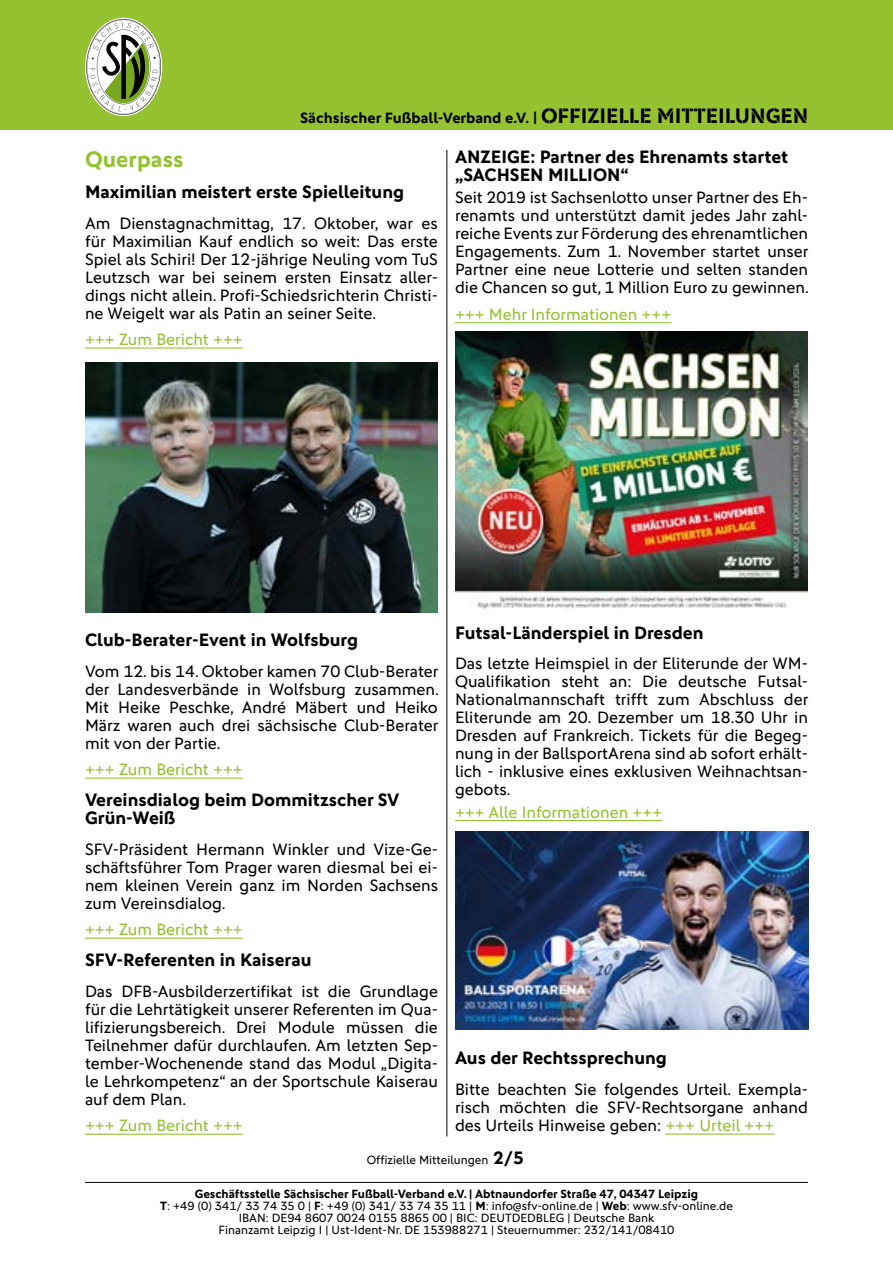
<style>
.page{position:relative;width:893px;height:1263px;background:#fff}
.page>*{position:absolute;margin:0;border:0;box-sizing:border-box;transform-origin:0 0}
.t1{font:700 22.5px "DFB Sans";color:#95c230}
.t2{font:700 18px/18px "DFB Sans";color:#000}
.t3{font:16.5px/18px "DFB Sans";color:#000;text-align:justify}
.t4{font:16.5px "DFB Sans";color:#95c230}
.t5{font:700 15px "DFB Sans";color:#000}
.t6{font:12px/12px "DFB Sans";color:#000;text-align:center}
.s1{font-family:"DFB Stencil";font-weight:400}
.s2{font-family:"DFB Stencil";font-weight:400;font-size:21px}
.s3{color:#95c230}
.s4{font-weight:700;font-size:18px}
.s5{font-weight:700}
</style>
<div class="page">
<div style="left:0;top:0;width:893px;height:130px;background:#95c230"></div>
<svg style="left:86px;top:19px;width:75px;height:96px"></svg>
<hr style="left:85px;top:1182px;width:723px;height:1px;background:#000">
<hr style="left:85px;top:347px;width:158px;height:2px;background:#95c230">
<hr style="left:85px;top:777px;width:158px;height:2px;background:#95c230">
<hr style="left:85px;top:937px;width:158px;height:2px;background:#95c230">
<hr style="left:85px;top:1133px;width:158px;height:2px;background:#95c230">
<hr style="left:455px;top:322px;width:216px;height:1px;background:#95c230">
<hr style="left:455px;top:820px;width:207px;height:1px;background:#95c230">
<hr style="left:665px;top:1133px;width:109px;height:2px;background:#95c230">
<hr style="left:446px;top:150px;width:1px;height:986px;background:#000">
<img style="left:455px;top:332px;width:353px;height:278px">
<img style="left:456px;top:831px;width:352px;height:199px">
<img style="left:85px;top:362px;width:353px;height:250px">
<p class="t5" style="left:300px;top:109px;width:510px">Sächsischer Fußball-Verband e.V. <span class="s1">|</span> <span class="s2">OFFIZIELLE MITTEILUNGEN</span></p>
<h1 class="t1" style="left:85px;top:146px;width:100px">Querpass</h1>
<p class="t2" style="left:85px;top:182px;width:321px">Maximilian meistert erste Spielleitung</p>
<p class="t3" style="left:85px;top:214px;width:354px">Am Dienstagnachmittag, 17. Oktober, war es für Maximilian Kauf endlich so weit: Das erste Spiel als Schiri! Der 12-jährige Neuling vom TuS Leutzsch war bei seinem ersten Einsatz aller&shy;dings nicht allein. Profi-Schiedsrichterin Christi&shy;ne Weigelt war als Patin an seiner Seite.</p>
<p class="t4" style="left:85px;top:330px;width:159px">+++ Zum Bericht +++</p>
<p class="t2" style="left:455px;top:147px;width:335px">ANZEIGE: Partner des Ehrenamts startet „SACHSEN MILLION“</p>
<p class="t3" style="left:455px;top:188px;width:355px">Seit 2019 ist Sachsenlotto unser Partner des Eh&shy;renamts und unterstützt damit jedes Jahr zahl&shy;reiche Events zur Förderung des ehrenamtlichen Engagements. Zum 1. November startet unser Partner eine neue Lotterie und selten standen die Chancen so gut, 1 Million Euro zu gewinnen.</p>
<p class="t4" style="left:455px;top:305px;width:218px">+++ Mehr Informationen +++</p>
<p class="t2" style="left:85px;top:630px;width:275px">Club-Berater-Event in Wolfsburg</p>
<p class="t3" style="left:85px;top:662px;width:355px">Vom 12. bis 14. Oktober kamen 70 Club-Berater der Landesverbände in Wolfsburg zusammen.<br>Mit Heike Peschke, André Mäbert und Heiko März waren auch drei sächsische Club-Berater mit von der Partie.</p>
<p class="t4" style="left:85px;top:760px;width:159px">+++ Zum Bericht +++</p>
<p class="t2" style="left:85px;top:790px;width:316px">Vereinsdialog beim Dommitzscher SV<br>Grün-Weiß</p>
<p class="t3" style="left:85px;top:840px;width:354px">SFV-Präsident Hermann Winkler und Vize-Ge&shy;schäftsführer Tom Prager waren diesmal bei ei&shy;nem kleinen Verein ganz im Norden Sachsens zum Vereinsdialog.</p>
<p class="t4" style="left:85px;top:920px;width:159px">+++ Zum Bericht +++</p>
<p class="t2" style="left:85px;top:950px;width:228px">SFV-Referenten in Kaiserau</p>
<p class="t3" style="left:85px;top:982px;width:354px">Das DFB-Ausbilderzertifikat ist die Grundlage für die Lehrtätigkeit unserer Referenten im Qua&shy;lifizierungsbereich. Drei Module müssen die Teilnehmer dafür durchlaufen. Am letzten Sep&shy;tember-Wochenende stand das Modul „Digita&shy;le Lehrkompetenz“ an der Sportschule Kaiserau auf dem Plan.</p>
<p class="t4" style="left:85px;top:1116px;width:159px">+++ Zum Bericht +++</p>
<p class="t2" style="left:455px;top:623px;width:250px">Futsal-Länderspiel in Dresden</p>
<p class="t3" style="left:455px;top:654px;width:355px">Das letzte Heimspiel in der Eliterunde der WM-Qualifikation steht an: Die deutsche Futsal-Nationalmannschaft trifft zum Abschluss der Eliterunde am 20. Dezember um 18.30 Uhr in Dresden auf Frankreich. Tickets für die Begeg&shy;nung in der BallsportArena sind ab sofort erhält&shy;lich - inklusive eines exklusiven Weihnachtsan&shy;gebots.</p>
<p class="t4" style="left:455px;top:802px;width:209px">+++ Alle Informationen +++</p>
<p class="t2" style="left:455px;top:1049px;width:214px">Aus der Rechtssprechung</p>
<p class="t3" style="left:455px;top:1080px;width:354px">Bitte beachten Sie folgendes Urteil. Exempla&shy;risch möchten die SFV-Rechtsorgane anhand des Urteils Hinweise geben: <span class="s3">+++ Urteil +++</span></p>
<p class="t6" style="left:367px;top:1154px;width:159px">Offizielle Mitteilungen <span class="s4">2/5</span></p>
<p class="t6" style="left:160px;top:1188px;width:574px"><span class="s5">Geschäftsstelle Sächsischer Fußball-Verband e.V. | Abtnaundorfer Straße 47, 04347 Leipzig<br>T</span>: +49 (0) 341/ 33 74 35 0 | <span class="s5">F</span>: +49 (0) 341/ 33 74 35 11 | <span class="s5">M</span>: info@sfv-online.de | <span class="s5">Web</span>: www.sfv-online.de IBAN: DE94 8607 0024 0155 8865 00 | BIC: DEUTDEDBLEG | Deutsche Bank<br>Finanzamt Leipzig I | Ust-Ident-Nr. DE 153988271 | Steuernummer: 232/141/08410</p>
</div>
